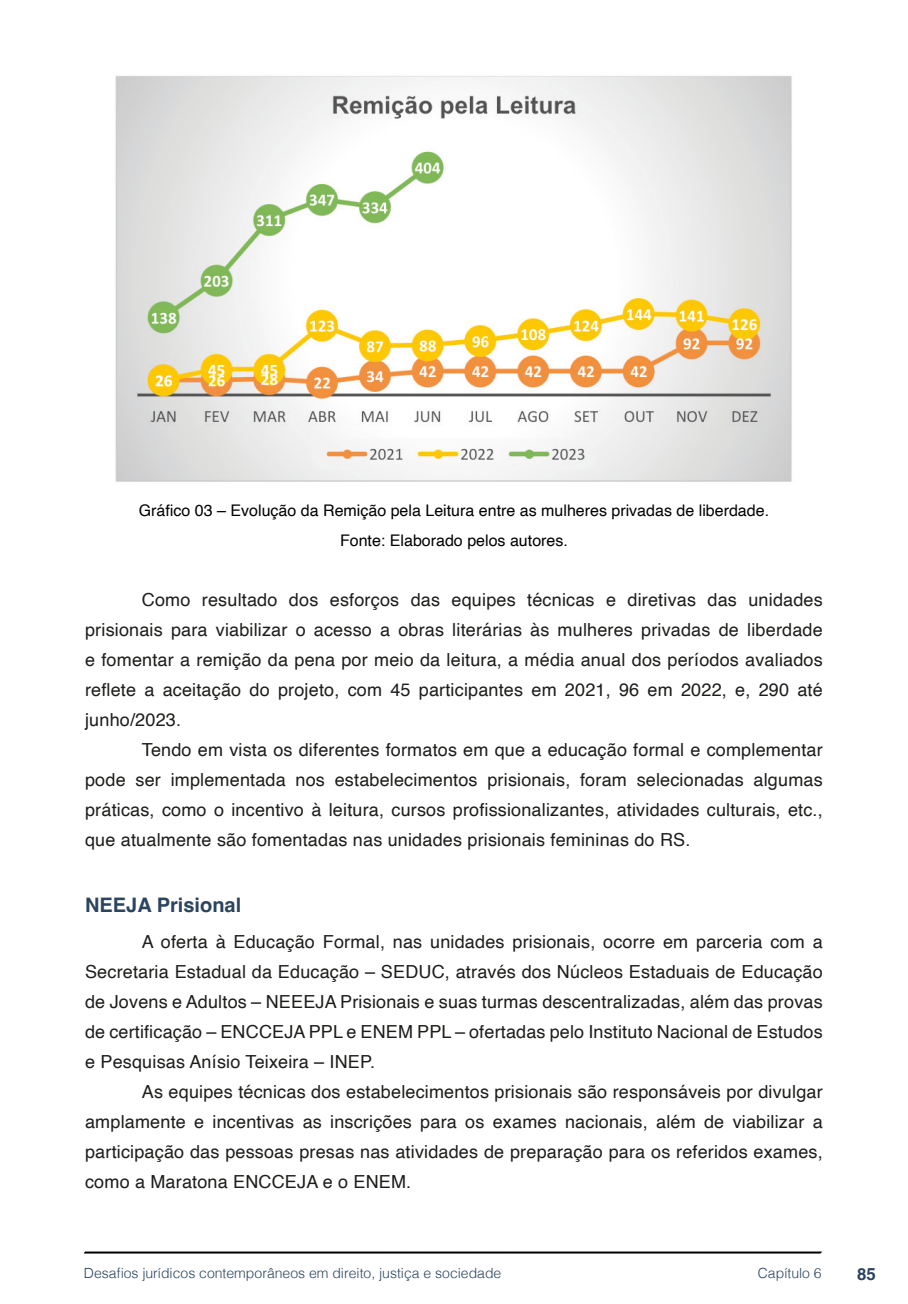
<style>
.page{position:relative;width:908px;height:1304px;background:#fff}
.page>*{position:absolute;margin:0;border:0;box-sizing:border-box;transform-origin:0 0}
.Subtitulo{font:700 20px "Helvetica";color:#2b445f}
.txt{font:18px/30px "Helvetica";letter-spacing:.01em;color:#1d1d1b;text-align:justify}
.t1{font:700 16.8px "Helvetica";color:#2b445f}
.imagens_graf_tab{font:16px "Helvetica";color:#000}
.t2{font:300 14px "Helvetica";color:#2b445f}
</style>
<div class="page">
<svg style="left:84px;top:1251px;width:737px;height:3px;background:#515151"></svg>
<img style="left:115px;top:75px;width:677px;height:407px">
<p class="imagens_graf_tab" style="left:139px;top:498px;width:631px">Gráfico 03 – Evolução da Remição pela Leitura entre as mulheres privadas de liberdade.</p>
<p class="imagens_graf_tab" style="left:340px;top:528px;width:229px">Fonte: Elaborado pelos autores.</p>
<p class="txt" style="left:85px;top:585px;width:738px;text-indent:57px">Como resultado dos esforços das equipes técnicas e diretivas das unidades prisionais para viabilizar o acesso a obras literárias às mulheres privadas de liberdade e fomentar a remição da pena por meio da leitura, a média anual dos períodos avaliados reflete a aceitação do projeto, com 45 participantes em 2021, 96 em 2022, e, 290 até junho/2023.</p>
<p class="txt" style="left:85px;top:735px;width:738px;text-indent:57px">Tendo em vista os diferentes formatos em que a educação formal e complementar pode ser implementada nos estabelecimentos prisionais, foram selecionadas algumas práticas, como o incentivo à leitura, cursos profissionalizantes, atividades culturais, etc., que atualmente são fomentadas nas unidades prisionais femininas do RS.</p>
<p class="Subtitulo" style="left:85px;top:893px;width:157px">NEEJA Prisional</p>
<p class="txt" style="left:85px;top:927px;width:738px;text-indent:57px">A oferta à Educação Formal, nas unidades prisionais, ocorre em parceria com a Secretaria Estadual da Educação – SEDUC, através dos Núcleos Estaduais de Educação de Jovens e Adultos – NEEEJA Prisionais e suas turmas descentralizadas, além das provas de certificação – ENCCEJA PPL e ENEM PPL – ofertadas pelo Instituto Nacional de Estudos e Pesquisas Anísio Teixeira – INEP.</p>
<p class="txt" style="left:85px;top:1077px;width:738px;text-indent:57px">As equipes técnicas dos estabelecimentos prisionais são responsáveis por divulgar amplamente e incentivas as inscrições para os exames nacionais, além de viabilizar a participação das pessoas presas nas atividades de preparação para os referidos exames, como a Maratona ENCCEJA e o ENEM.</p>
<p class="t2" style="left:84px;top:1261px;width:419px">Desafios jurídicos contemporâneos em direito, justiça e sociedade</p>
<p class="t2" style="left:757px;top:1261px;width:65px">Capítulo 6</p>
<p class="t1" style="left:856px;top:1264px;width:20px">85</p>
</div>
